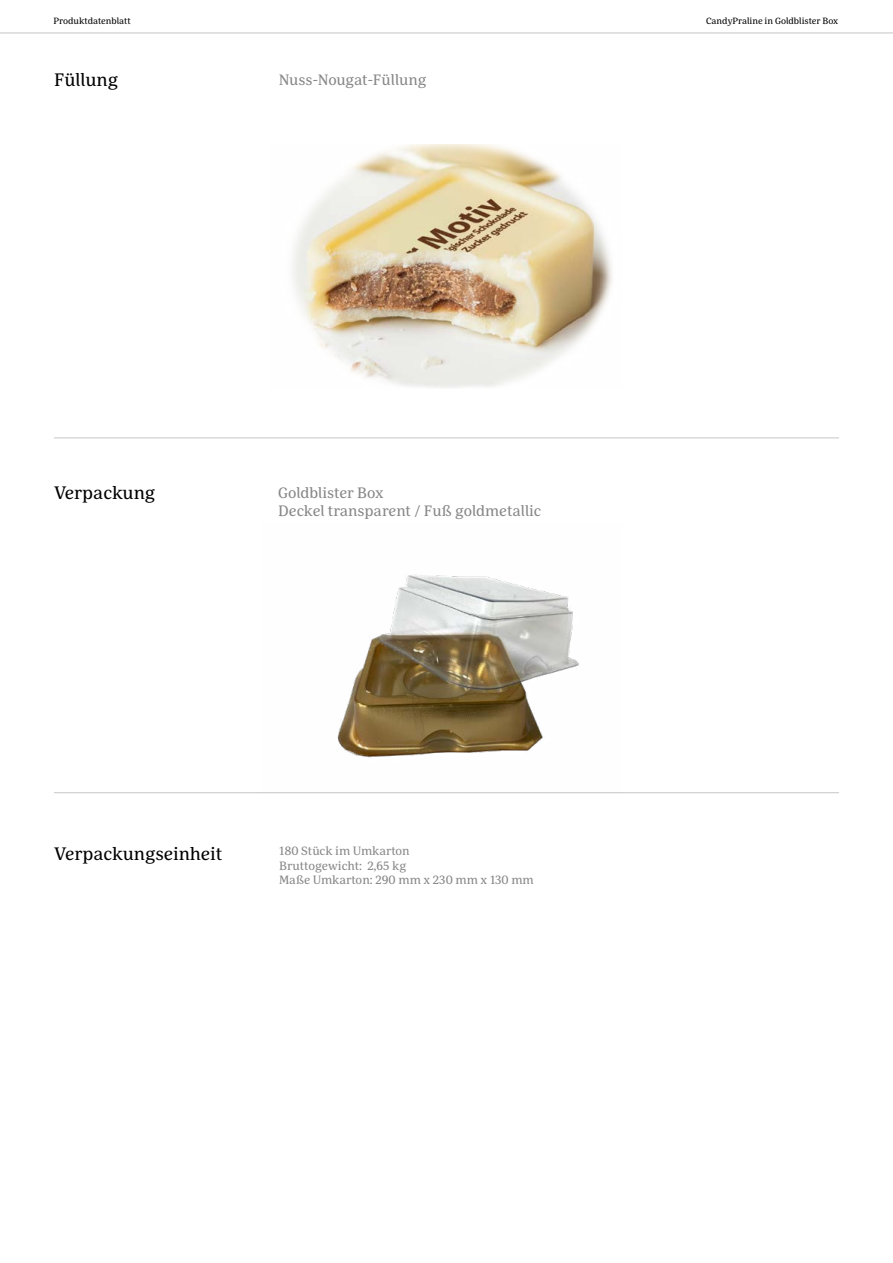
<style>
.page{position:relative;width:893px;height:1263px;background:#fff}
.page>*{position:absolute;margin:0;border:0;box-sizing:border-box;transform-origin:0 0}
.t1{font:18px "Marselis Serif Pro";color:#000}
.t2{font:15px/18px "Marselis Serif Pro";color:#878787}
.t3{font:12px/14.4px "Marselis Serif Pro";color:#878787}
.t4{font:9px "Marselis Serif Pro";color:#000}
</style>
<div class="page">
<hr style="left:0;top:33px;width:893px;height:1px;background:#c6c6c6">
<img style="left:293px;top:144px;width:319px;height:244px">
<hr style="left:54px;top:437px;width:785px;height:1px;background:#c6c6c6">
<hr style="left:54px;top:792px;width:785px;height:1px;background:#c6c6c6">
<img style="left:262px;top:574px;width:360px;height:219px">
<p class="t4" style="left:54px;top:15px;width:79px">Produktdatenblatt</p>
<p class="t4" style="left:706px;top:15px;width:134px">CandyPraline in Goldblister Box</p>
<h1 class="t1" style="left:54px;top:68px;width:66px">Füllung</h1>
<p class="t2" style="left:279px;top:71px;width:149px">Nuss-Nougat-Füllung</p>
<h1 class="t1" style="left:54px;top:481px;width:103px">Verpackung</h1>
<p class="t2" style="left:278px;top:484px;width:265px">Goldblister Box<br>Deckel transparent / Fuß goldmetallic</p>
<h1 class="t1" style="left:54px;top:842px;width:170px">Verpackungseinheit</h1>
<p class="t3" style="left:279px;top:844px;width:256px">180 Stück im Umkarton<br>Bruttogewicht: 2,65 kg<br>Maße Umkarton: 290 mm x 230 mm x 130 mm</p>
</div>
